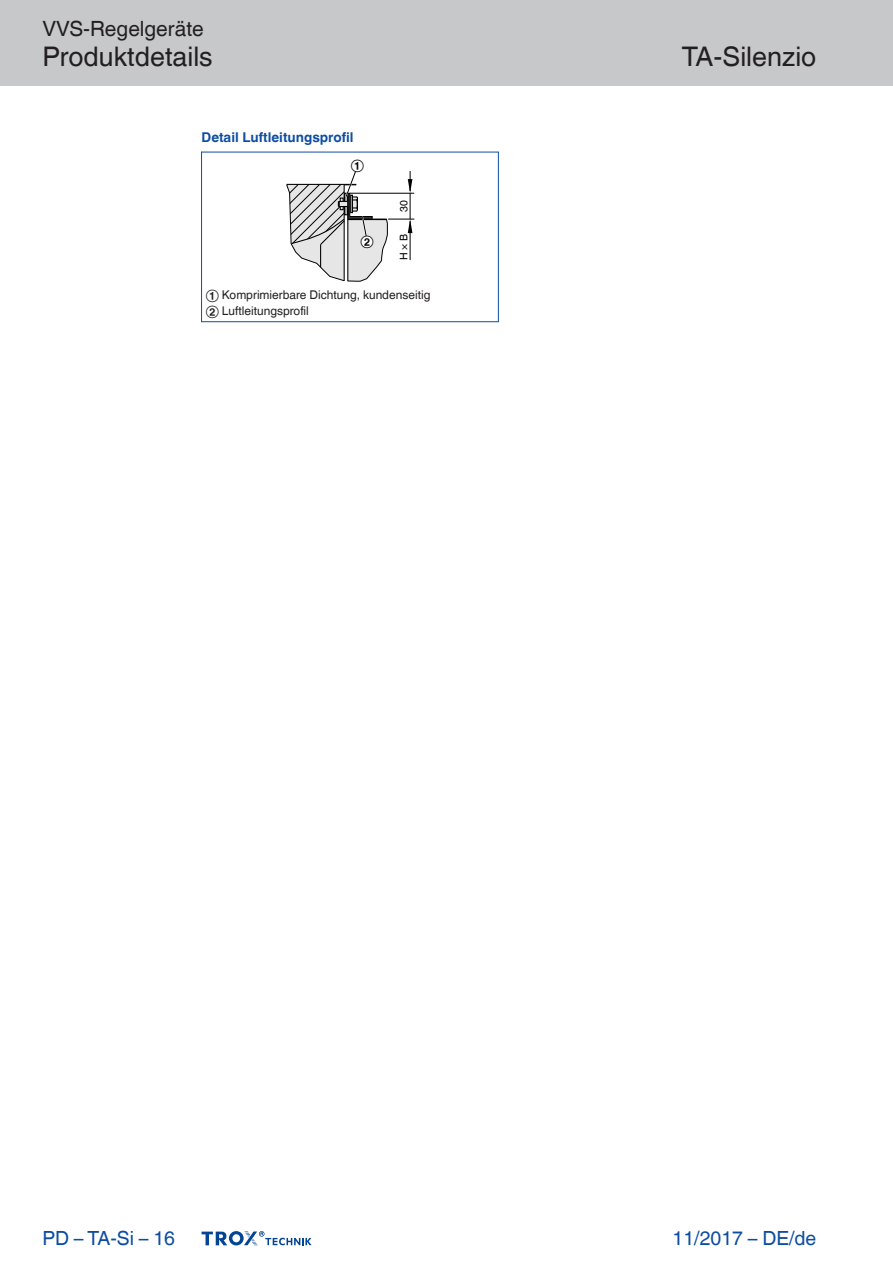
<style>
.page{position:relative;width:893px;height:1263px;background:#fff}
.page>*{position:absolute;margin:0;border:0;box-sizing:border-box;transform-origin:0 0}
.Navigation_2{font:27px "TROX Helvetica";color:#231f20}
.Navigation_3{font:27px "TROX Helvetica";color:#231f20}
.Navigation_1{font:21px "TROX Helvetica";color:#231f20}
.date{font:19.5px "TROX Helvetica";color:#0d4da1}
.pagina_li-re{font:19.5px "TROX Helvetica";color:#0d4da1}
.Standard_oben_links{font:700 13.5px "TROX Helvetica";color:#0d4da1}
._30_graphic_index{font:12px "TROX Helvetica";color:#231f20}
.Update_OIDs{font:12px "TROX Helvetica";color:#000}
.Update_OIDs-2{font:10.5px "TROX Helvetica";color:#000}
</style>
<div class="page">
<div style="left:0;top:0;width:893px;height:85px;background:#c7c8ca"></div>
<svg style="left:202px;top:1231px;width:110px;height:15px"></svg>
<svg style="left:286px;top:171px;width:128px;height:111px"></svg>
<hr style="left:201px;top:152px;width:1px;height:170px;background:#0d4da1">
<hr style="left:498px;top:152px;width:1px;height:170px;background:#0d4da1">
<hr style="left:201px;top:152px;width:297px;height:1px;background:#0d4da1">
<hr style="left:201px;top:321px;width:297px;height:1px;background:#0d4da1">
<p class="Navigation_1" style="left:43px;top:17px;width:163px">VVS-Regelgeräte</p>
<p class="Navigation_2" style="left:43px;top:41px;width:172px">Produktdetails</p>
<p class="Standard_oben_links" style="left:202px;top:130px;width:154px">Detail Luftleitungsprofil</p>
<p class="Update_OIDs" style="left:351px;top:157px;width:15px">①</p>
<p class="Update_OIDs" style="left:360px;top:234px;width:15px">②</p>
<p class="Update_OIDs-2" style="left:398px;top:212px;width:13px;rotate:-90deg">30</p>
<p class="Update_OIDs-2" style="left:398px;top:260px;width:28px;rotate:-90deg">H ×B</p>
<p class="_30_graphic_index" style="left:206px;top:288px;width:226px">① Komprimierbare Dichtung, kundenseitig</p>
<p class="_30_graphic_index" style="left:206px;top:303px;width:105px">② Luftleitungsprofil</p>
<p class="Navigation_3" style="left:682px;top:41px;width:136px">TA-Silenzio</p>
<p class="pagina_li-re" style="left:43px;top:1227px;width:134px">PD – TA-Si – 16</p>
<p class="date" style="left:673px;top:1227px;width:145px">11/2017 – DE/de</p>
</div>
